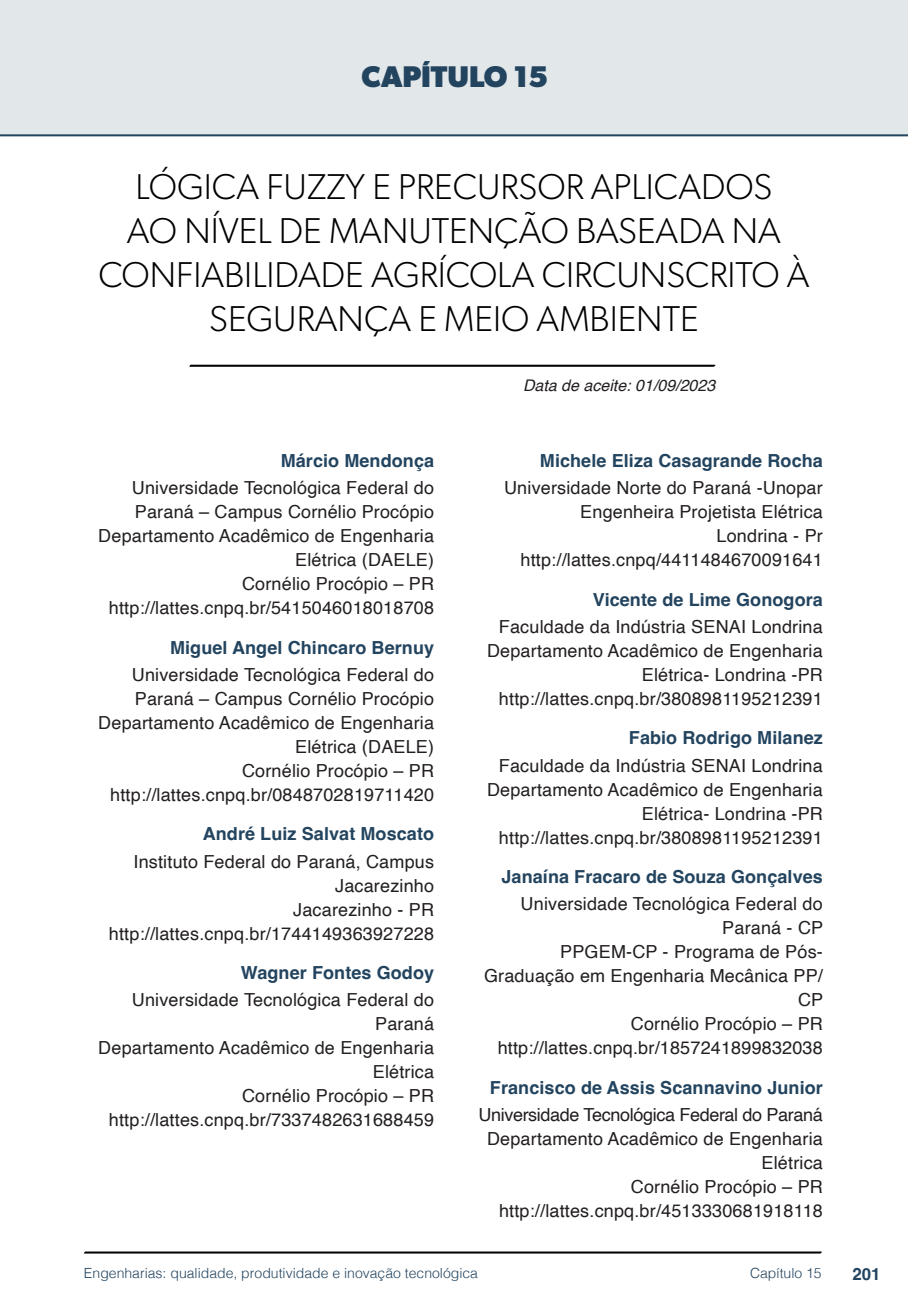
<style>
.page{position:relative;width:908px;height:1304px;background:#fff}
.page>*{position:absolute;margin:0;border:0;box-sizing:border-box;transform-origin:0 0}
.t1{font:300 36px/44px "Gibson";color:#000;text-align:center}
.t2{font:700 30px "Gibson";color:#23445f}
.t3{font:18px/24px "Helvetica";letter-spacing:.01em;color:#231f20;text-align:right}
.t4{font:700 18px "Helvetica";letter-spacing:.005em;color:#23445f}
.t5{font:700 16.8px "Helvetica";color:#23445f}
.t6{font:italic 16px "Helvetica";color:#231f20}
.t7{font:300 14px "Helvetica";color:#23445f}
</style>
<div class="page">
<svg style="left:84px;top:1251px;width:737px;height:3px"></svg>
<svg style="left:189px;top:364px;width:526px;height:3px"></svg>
<div style="left:0;top:0;width:907px;height:136px;background:#e2e7e9"></div>
<div style="left:44px;top:72px;width:68px;height:61px;background:#e2e7e9"></div>
<h2 class="t2" style="left:361px;top:58px;width:188px">CAPÍTULO 15</h2>
<h1 class="t1" style="left:98px;top:164px;width:712px">LÓGICA FUZZY E PRECURSOR APLICADOS<br>AO NÍVEL DE MANUTENÇÃO BASEADA NA CONFIABILIDADE AGRÍCOLA CIRCUNSCRITO À SEGURANÇA E MEIO AMBIENTE</h1>
<p class="t4" style="left:280px;top:450px;width:155px">Márcio Mendonça</p>
<p class="t3" style="left:98px;top:477px;width:337px">Universidade Tecnológica Federal do<br>Paraná – Campus Cornélio Procópio<br>Departamento Acadêmico de Engenharia<br>Elétrica (DAELE)<br>Cornélio Procópio – PR http://lattes.cnpq.br/5415046018018708</p>
<p class="t4" style="left:170px;top:636px;width:265px">Miguel Angel Chincaro Bernuy</p>
<p class="t3" style="left:98px;top:663px;width:337px">Universidade Tecnológica Federal do<br>Paraná – Campus Cornélio Procópio<br>Departamento Acadêmico de Engenharia<br>Elétrica (DAELE)<br>Cornélio Procópio – PR http://lattes.cnpq.br/0848702819711420</p>
<p class="t4" style="left:203px;top:823px;width:233px">André Luiz Salvat Moscato</p>
<p class="t3" style="left:109px;top:850px;width:326px">Instituto Federal do Paraná, Campus<br>Jacarezinho<br>Jacarezinho - PR http://lattes.cnpq.br/1744149363927228</p>
<p class="t4" style="left:241px;top:962px;width:194px">Wagner Fontes Godoy</p>
<p class="t3" style="left:98px;top:989px;width:337px">Universidade Tecnológica Federal do<br>Paraná<br>Departamento Acadêmico de Engenharia<br>Elétrica<br>Cornélio Procópio – PR http://lattes.cnpq.br/7337482631688459</p>
<p class="t6" style="left:523px;top:373px;width:194px">Data de aceite: 01/09/2023</p>
<p class="t4" style="left:539px;top:450px;width:284px">Michele Eliza Casagrande Rocha</p>
<p class="t3" style="left:504px;top:476px;width:320px">Universidade Norte do Paraná -Unopar<br>Engenheira Projetista Elétrica<br>Londrina - Pr http://lattes.cnpq/4411484670091641</p>
<p class="t4" style="left:592px;top:588px;width:231px">Vicente de Lime Gonogora</p>
<p class="t3" style="left:487px;top:615px;width:337px">Faculdade da Indústria SENAI Londrina Departamento Acadêmico de Engenharia Elétrica- Londrina -PR http://lattes.cnpq.br/3808981195212391</p>
<p class="t4" style="left:628px;top:727px;width:195px">Fabio Rodrigo Milanez</p>
<p class="t3" style="left:487px;top:754px;width:337px">Faculdade da Indústria SENAI Londrina Departamento Acadêmico de Engenharia Elétrica- Londrina -PR http://lattes.cnpq.br/3808981195212391</p>
<p class="t4" style="left:501px;top:866px;width:323px">Janaína Fracaro de Souza Gonçalves</p>
<p class="t3" style="left:484px;top:892px;width:340px">Universidade Tecnológica Federal do<br>Paraná - CP<br>PPGEM-CP - Programa de Pós-<br>Graduação em Engenharia Mecânica PP/<br>CP<br>Cornélio Procópio – PR http://lattes.cnpq.br/1857241899832038</p>
<p class="t4" style="left:489px;top:1076px;width:334px">Francisco de Assis Scannavino Junior</p>
<p class="t3" style="left:478px;top:1103px;width:346px">Universidade Tecnológica Federal do Paraná<br>Departamento Acadêmico de Engenharia<br>Elétrica<br>Cornélio Procópio – PR http://lattes.cnpq.br/4513330681918118</p>
<p class="t7" style="left:84px;top:1261px;width:395px">Engenharias: qualidade, produtividade e inovação tecnológica</p>
<p class="t7" style="left:749px;top:1261px;width:73px">Capítulo 15</p>
<p class="t5" style="left:851px;top:1264px;width:30px">201</p>
</div>
